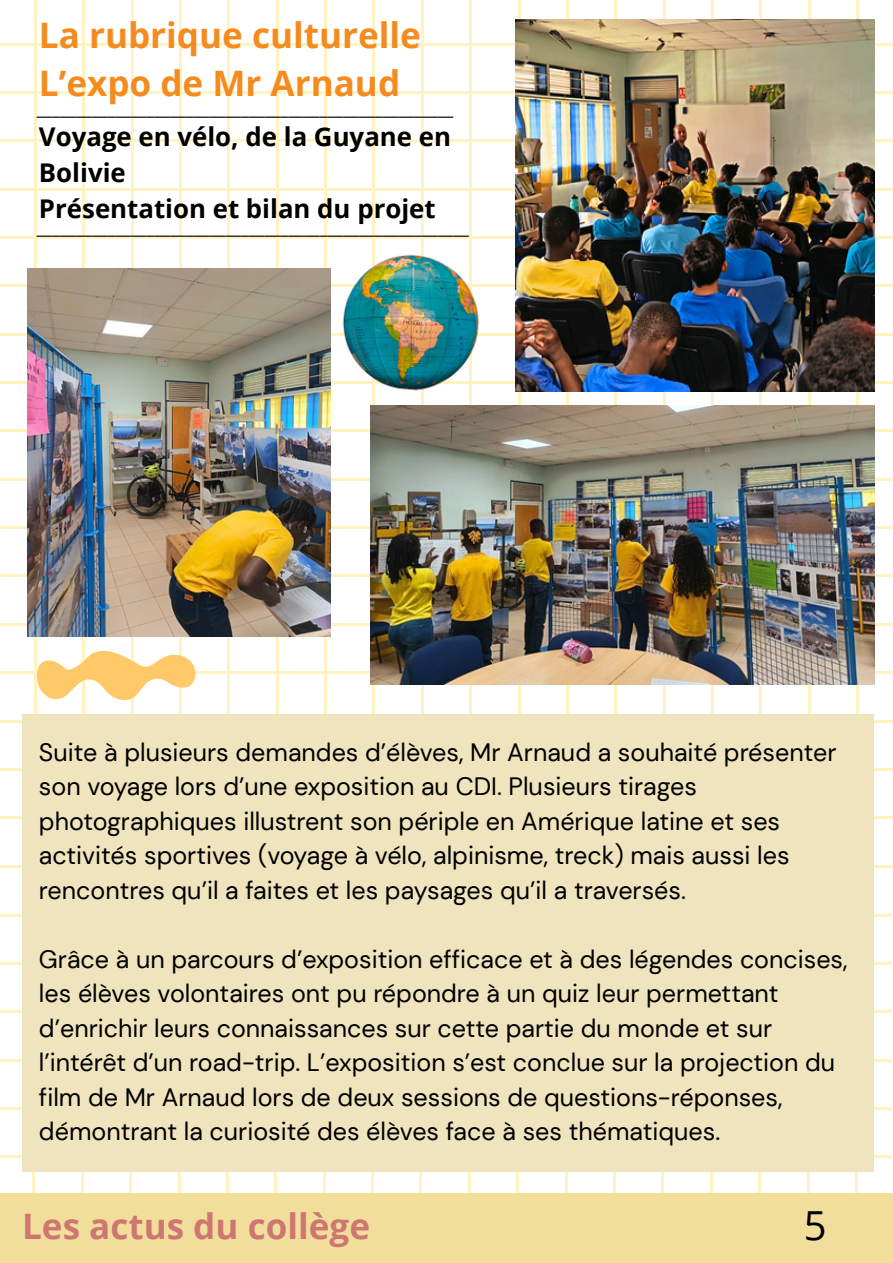
<style>
.page{position:relative;width:893px;height:1263px;background:#fff}
.page>*{position:absolute;margin:0;border:0;box-sizing:border-box;transform-origin:0 0}
.t1{font:40px "Open Sans";color:#000}
.t2{font:700 35px/48px "Open Sans";color:#f58b1e}
.t3{font:700 35px "Open Sans";color:#ce7772}
.t4{font:700 25.8px/36px "Open Sans";color:#000}
.t5{font:25px/34.4px "DM Sans";color:#000}
.t6{font:17.6px "Open Sans";color:#000}
</style>
<div class="page">
<hr style="left:0;top:866px;width:891px;height:2px;background:#fff3c2">
<hr style="left:0;top:914px;width:891px;height:3px;background:#fff3c2">
<hr style="left:0;top:962px;width:891px;height:3px;background:#fff3c2">
<hr style="left:0;top:1011px;width:891px;height:2px;background:#fff3c2">
<hr style="left:0;top:1059px;width:891px;height:3px;background:#fff3c2">
<hr style="left:0;top:1107px;width:891px;height:3px;background:#fff3c2">
<hr style="left:0;top:1156px;width:891px;height:2px;background:#fff3c2">
<hr style="left:33px;top:823px;width:2px;height:440px;background:#fff3c2">
<hr style="left:81px;top:823px;width:3px;height:440px;background:#fff3c2">
<hr style="left:129px;top:823px;width:3px;height:440px;background:#fff3c2">
<hr style="left:178px;top:823px;width:2px;height:440px;background:#fff3c2">
<hr style="left:226px;top:823px;width:3px;height:440px;background:#fff3c2">
<hr style="left:274px;top:823px;width:3px;height:440px;background:#fff3c2">
<hr style="left:323px;top:823px;width:2px;height:440px;background:#fff3c2">
<hr style="left:371px;top:823px;width:3px;height:440px;background:#fff3c2">
<hr style="left:419px;top:823px;width:3px;height:440px;background:#fff3c2">
<hr style="left:468px;top:823px;width:2px;height:440px;background:#fff3c2">
<hr style="left:516px;top:823px;width:3px;height:440px;background:#fff3c2">
<hr style="left:564px;top:823px;width:3px;height:440px;background:#fff3c2">
<hr style="left:613px;top:823px;width:3px;height:440px;background:#fff3c2">
<hr style="left:661px;top:823px;width:3px;height:440px;background:#fff3c2">
<hr style="left:710px;top:823px;width:2px;height:440px;background:#fff3c2">
<hr style="left:758px;top:823px;width:3px;height:440px;background:#fff3c2">
<hr style="left:806px;top:823px;width:3px;height:440px;background:#fff3c2">
<hr style="left:855px;top:823px;width:2px;height:440px;background:#fff3c2">
<hr style="left:0;top:43px;width:892px;height:2px;background:#fff3c2">
<hr style="left:0;top:91px;width:892px;height:3px;background:#fff3c2">
<hr style="left:0;top:139px;width:892px;height:3px;background:#fff3c2">
<hr style="left:0;top:188px;width:892px;height:2px;background:#fff3c2">
<hr style="left:0;top:236px;width:892px;height:3px;background:#fff3c2">
<hr style="left:0;top:285px;width:892px;height:2px;background:#fff3c2">
<hr style="left:0;top:333px;width:892px;height:3px;background:#fff3c2">
<hr style="left:0;top:381px;width:892px;height:3px;background:#fff3c2">
<hr style="left:0;top:430px;width:892px;height:2px;background:#fff3c2">
<hr style="left:0;top:478px;width:892px;height:3px;background:#fff3c2">
<hr style="left:0;top:526px;width:892px;height:3px;background:#fff3c2">
<hr style="left:0;top:575px;width:892px;height:2px;background:#fff3c2">
<hr style="left:0;top:623px;width:892px;height:3px;background:#fff3c2">
<hr style="left:0;top:671px;width:892px;height:3px;background:#fff3c2">
<hr style="left:0;top:720px;width:892px;height:2px;background:#fff3c2">
<hr style="left:0;top:768px;width:892px;height:3px;background:#fff3c2">
<hr style="left:0;top:816px;width:892px;height:3px;background:#fff3c2">
<hr style="left:0;top:865px;width:892px;height:2px;background:#fff3c2">
<hr style="left:34px;top:0;width:3px;height:892px;background:#fff3c2">
<hr style="left:82px;top:0;width:3px;height:892px;background:#fff3c2">
<hr style="left:131px;top:0;width:2px;height:892px;background:#fff3c2">
<hr style="left:179px;top:0;width:3px;height:892px;background:#fff3c2">
<hr style="left:227px;top:0;width:3px;height:892px;background:#fff3c2">
<hr style="left:276px;top:0;width:2px;height:892px;background:#fff3c2">
<hr style="left:324px;top:0;width:3px;height:892px;background:#fff3c2">
<hr style="left:372px;top:0;width:3px;height:892px;background:#fff3c2">
<hr style="left:421px;top:0;width:2px;height:892px;background:#fff3c2">
<hr style="left:469px;top:0;width:3px;height:892px;background:#fff3c2">
<hr style="left:517px;top:0;width:3px;height:892px;background:#fff3c2">
<hr style="left:566px;top:0;width:2px;height:892px;background:#fff3c2">
<hr style="left:614px;top:0;width:3px;height:892px;background:#fff3c2">
<hr style="left:662px;top:0;width:3px;height:892px;background:#fff3c2">
<hr style="left:711px;top:0;width:3px;height:892px;background:#fff3c2">
<hr style="left:759px;top:0;width:3px;height:892px;background:#fff3c2">
<hr style="left:808px;top:0;width:2px;height:892px;background:#fff3c2">
<hr style="left:856px;top:0;width:3px;height:892px;background:#fff3c2">
<div style="left:22px;top:715px;width:851px;height:457px;background:#efe4bd"></div>
<div style="left:0;top:1193px;width:892px;height:70px;background:#f1de9b"></div>
<img style="left:515px;top:19px;width:359px;height:372px">
<svg style="left:37px;top:651px;width:159px;height:49px"></svg>
<img style="left:296px;top:250px;width:233px;height:154px">
<img style="left:28px;top:269px;width:303px;height:367px">
<img style="left:370px;top:405px;width:504px;height:279px">
<h2 class="t2" style="left:39px;top:10px;width:383px">La rubrique culturelle<br>L’expo de Mr Arnaud</h2>
<p class="t6" style="left:37px;top:96px;width:418px">_____________________________________________________</p>
<h3 class="t4" style="left:39px;top:118px;width:413px">Voyage en vélo, de la Guyane en<br>Bolivie<br>Présentation et bilan du projet</h3>
<p class="t6" style="left:37px;top:215px;width:434px">_______________________________________________________</p>
<p class="t5" style="left:39px;top:735px;width:799px">Suite à plusieurs demandes d’élèves, Mr Arnaud a souhaité présenter son voyage lors d’une exposition au CDI. Plusieurs tirages photographiques illustrent son périple en Amérique latine et ses activités sportives (voyage à vélo, alpinisme, treck) mais aussi les rencontres qu’il a faites et les paysages qu’il a traversés.</p>
<p class="t5" style="left:39px;top:942px;width:810px">Grâce à un parcours d’exposition efficace et à des légendes concises, les élèves volontaires ont pu répondre à un quiz leur permettant d’enrichir leurs connaissances sur cette partie du monde et sur l’intérêt d’un road-trip. L’exposition s’est conclue sur la projection du film de Mr Arnaud lors de deux sessions de questions-réponses, démontrant la curiosité des élèves face à ses thématiques.</p>
<h2 class="t3" style="left:22px;top:1201px;width:349px">Les actus du collège</h2>
<h1 class="t1" style="left:803px;top:1197px;width:24px">5</h1>
</div>
